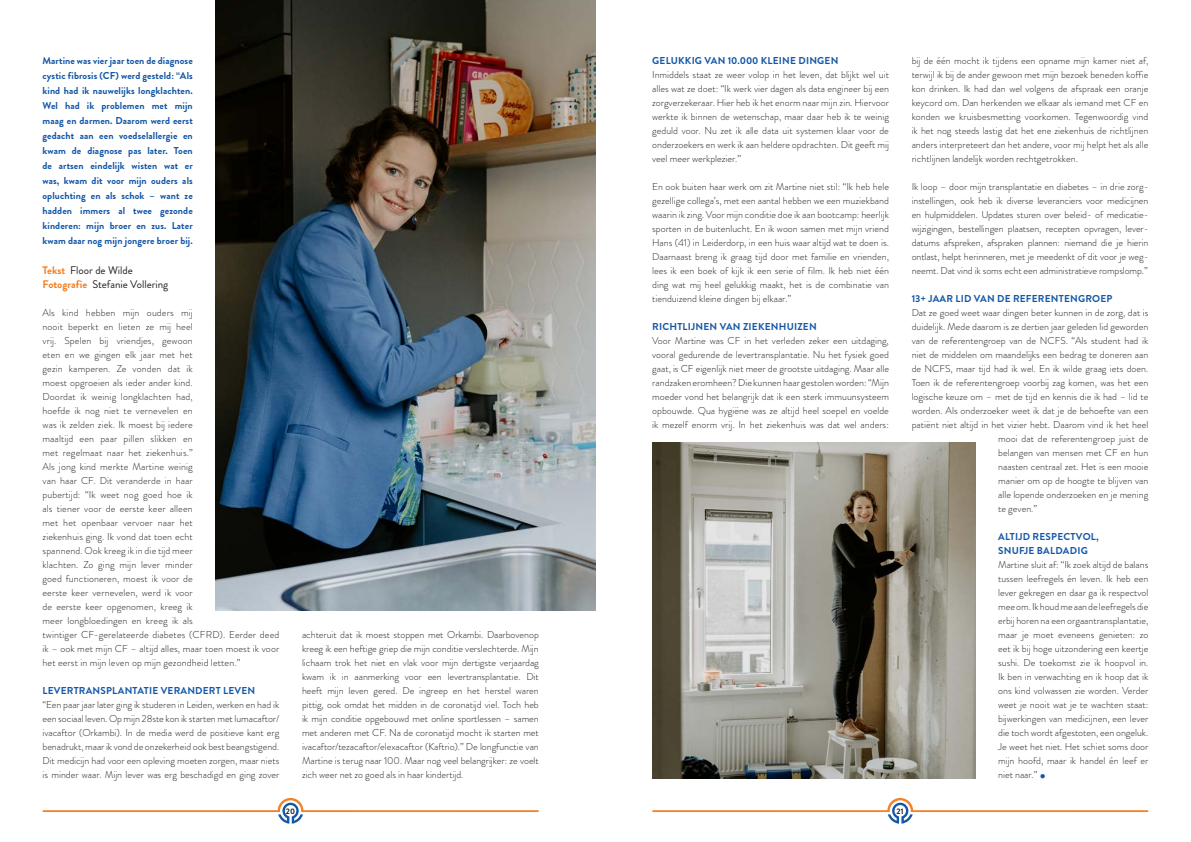
<style>
.page{position:relative;width:1191px;height:842px;background:#fff}
.page>*{position:absolute;margin:0;border:0;box-sizing:border-box;transform-origin:0 0}
.t1{font:300 30px "Brandon Grotesque";color:#1357a7}
.t2{font:11px/14px "Brandon Grotesque";color:#231f20}
.t3{font:300 10px/14px "Brandon Grotesque";color:#231f20;text-align:justify}
.t4{font:700 10px/15px "Brandon Grotesque";letter-spacing:.02em;color:#1357a7}
.t5{font:700 8px "Brandon Grotesque";color:#231f20}
.s1{font-weight:700;color:#f48026}
</style>
<div class="page">
<img style="left:215px;top:0;width:380px;height:610px">
<img style="left:652px;top:442px;width:323px;height:336px">
<svg style="left:43px;top:798px;width:496px;height:26px"></svg>
<svg style="left:652px;top:798px;width:496px;height:26px"></svg>
<p class="t4" style="left:43px;top:55px;width:152px;text-align:justify">Martine was vier jaar toen de diagnose cystic fibrosis (CF) werd gesteld: “Als kind had ik nauwelijks longklachten.<br>Wel had ik problemen met mijn maag en darmen. Daarom werd eerst gedacht aan een voedselallergie en kwam de diagnose pas later. Toen de artsen eindelijk wisten wat er was, kwam dit voor mijn ouders als opluchting en als schok – want ze hadden immers al twee gezonde kinderen: mijn broer en zus. Later kwam daar nog mijn jongere broer bij.</p>
<p class="t2" style="left:43px;top:265px;width:127px"><span class="s1">Tekst</span> Floor de Wilde<br><span class="s1">Fotografie</span> Stefanie Vollering</p>
<p class="t3" style="left:43px;top:307px;width:238px;text-align:left">Als kind hebben mijn ouders mij<br>nooit beperkt en lieten ze mij heel<br>vrij. Spelen bij vriendjes, gewoon<br>eten en we gingen elk jaar met het<br>gezin kamperen. Ze vonden dat ik<br>moest opgroeien als ieder ander kind.<br>Doordat ik weinig longklachten had,<br>hoefde ik nog niet te vernevelen en<br>was ik zelden ziek. Ik moest bij iedere<br>maaltijd een paar pillen slikken en<br>met regelmaat naar het ziekenhuis.”<br>Als jong kind merkte Martine weinig<br>van haar CF. Dit veranderde in haar<br>pubertijd: “Ik weet nog goed hoe ik<br>als tiener voor de eerste keer alleen<br>met het openbaar vervoer naar het<br>ziekenhuis ging. Ik vond dat toen echt<br>spannend. Ook kreeg ik in die tijd meer<br>klachten. Zo ging mijn lever minder<br>goed functioneren, moest ik voor de<br>eerste keer vernevelen, werd ik voor<br>de eerste keer opgenomen, kreeg ik<br>meer longbloedingen en kreeg ik als<br>twintiger CF-gerelateerde diabetes (CFRD). Eerder deed ik – ook met mijn CF – altijd alles, maar toen moest ik voor het eerst in mijn leven op mijn gezondheid letten.”</p>
<p class="t4" style="left:43px;top:684px;width:214px">LEVERTRANSPLANTATIE VERANDERT LEVEN</p>
<p class="t3" style="left:43px;top:699px;width:238px">“Een paar jaar later ging ik studeren in Leiden, werken en had ik een sociaal leven. Op mijn 28ste kon ik starten met lumacaftor/ ivacaftor (Orkambi). In de media werd de positieve kant erg benadrukt, maar ik vond de onzekerheid ook best beangstigend.<br>Dit medicijn had voor een opleving moeten zorgen, maar niets is minder waar. Mijn lever was erg beschadigd en ging zover</p>
<p class="t3" style="left:302px;top:629px;width:238px">achteruit dat ik moest stoppen met Orkambi. Daarbovenop kreeg ik een heftige griep die mijn conditie verslechterde. Mijn lichaam trok het niet en vlak voor mijn dertigste verjaardag kwam ik in aanmerking voor een levertransplantatie. Dit heeft mijn leven gered. De ingreep en het herstel waren pittig, ook omdat het midden in de coronatijd viel. Toch heb ik mijn conditie opgebouwd met online sportlessen – samen met anderen met CF. Na de coronatijd mocht ik starten met ivacaftor/tezacaftor/elexacaftor (Kaftrio).” De longfunctie van Martine is terug naar 100. Maar nog veel belangrijker: ze voelt zich weer net zo goed als in haar kindertijd.</p>
<p class="t4" style="left:652px;top:54px;width:188px">GELUKKIG VAN 10.000 KLEINE DINGEN</p>
<p class="t3" style="left:652px;top:69px;width:238px">Inmiddels staat ze weer volop in het leven, dat blijkt wel uit alles wat ze doet: “Ik werk vier dagen als data engineer bij een zorgverzekeraar. Hier heb ik het enorm naar mijn zin. Hiervoor werkte ik binnen de wetenschap, maar daar heb ik te weinig geduld voor. Nu zet ik alle data uit systemen klaar voor de onderzoekers en werk ik aan heldere opdrachten. Dit geeft mij veel meer werkplezier.”</p>
<p class="t3" style="left:652px;top:181px;width:238px">En ook buiten haar werk om zit Martine niet stil: “Ik heb hele gezellige collega’s, met een aantal hebben we een muziekband waarin ik zing. Voor mijn conditie doe ik aan bootcamp: heerlijk sporten in de buitenlucht. En ik woon samen met mijn vriend Hans (41) in Leiderdorp, in een huis waar altijd wat te doen is.<br>Daarnaast breng ik graag tijd door met familie en vrienden, lees ik een boek of kijk ik een serie of film. Ik heb niet één ding wat mij heel gelukkig maakt, het is de combinatie van tienduizend kleine dingen bij elkaar.”</p>
<p class="t4" style="left:652px;top:320px;width:166px">RICHTLIJNEN VAN ZIEKENHUIZEN</p>
<p class="t3" style="left:652px;top:335px;width:238px">Voor Martine was CF in het verleden zeker een uitdaging, vooral gedurende de levertransplantatie. Nu het fysiek goed gaat, is CF eigenlijk niet meer de grootste uitdaging. Maar alle randzaken eromheen? Die kunnen haar gestolen worden: “Mijn moeder vond het belangrijk dat ik een sterk immuunsysteem opbouwde. Qua hygiëne was ze altijd heel soepel en voelde ik mezelf enorm vrij. In het ziekenhuis was dat wel anders:</p>
<p class="t3" style="left:911px;top:55px;width:238px">bij de één mocht ik tijdens een opname mijn kamer niet af, terwijl ik bij de ander gewoon met mijn bezoek beneden koffie kon drinken. Ik had dan wel volgens de afspraak een oranje keycord om. Dan herkenden we elkaar als iemand met CF en konden we kruisbesmetting voorkomen. Tegenwoordig vind ik het nog steeds lastig dat het ene ziekenhuis de richtlijnen anders interpreteert dan het andere, voor mij helpt het als alle richtlijnen landelijk worden rechtgetrokken.</p>
<p class="t3" style="left:911px;top:181px;width:238px">Ik loop – door mijn transplantatie en diabetes – in drie zorg&shy;instellingen, ook heb ik diverse leveranciers voor medicijnen en hulpmiddelen. Updates sturen over beleid- of medicatie&shy;wijzigingen, bestellingen plaatsen, recepten opvragen, lever&shy;datums afspreken, afspraken plannen: niemand die je hierin ontlast, helpt herinneren, met je meedenkt of dit voor je weg&shy;neemt. Dat vind ik soms echt een administratieve rompslomp.”</p>
<p class="t4" style="left:911px;top:292px;width:202px">13+ JAAR LID VAN DE REFERENTENGROEP</p>
<p class="t3" style="left:911px;top:307px;width:238px">Dat ze goed weet waar dingen beter kunnen in de zorg, dat is</p>
<p class="t3" style="left:911px;top:321px;width:238px">duidelijk. Mede daarom is ze dertien jaar geleden lid geworden</p>
<p class="t3" style="left:911px;top:335px;width:238px">van de referentengroep van de NCFS. “Als student had ik</p>
<p class="t3" style="left:911px;top:349px;width:238px">niet de middelen om maandelijks een bedrag te doneren aan</p>
<p class="t3" style="left:911px;top:363px;width:238px">de NCFS, maar tijd had ik wel. En ik wilde graag iets doen.</p>
<p class="t3" style="left:911px;top:377px;width:238px">Toen ik de referentengroep voorbij zag komen, was het een</p>
<p class="t3" style="left:911px;top:391px;width:238px">logische keuze om – met de tijd en kennis die ik had – lid te</p>
<p class="t3" style="left:911px;top:405px;width:238px">worden. Als onderzoeker weet ik dat je de behoefte van een</p>
<p class="t3" style="left:911px;top:419px;width:238px">patiënt niet altijd in het vizier hebt. Daarom vind ik het heel</p>
<p class="t3" style="left:998px;top:433px;width:152px">mooi dat de referentengroep juist de</p>
<p class="t3" style="left:998px;top:447px;width:152px">belangen van mensen met CF en hun</p>
<p class="t3" style="left:998px;top:461px;width:152px">naasten centraal zet. Het is een mooie</p>
<p class="t3" style="left:998px;top:475px;width:152px">manier om op de hoogte te blijven van</p>
<p class="t3" style="left:998px;top:489px;width:152px">alle lopende onderzoeken en je mening</p>
<p class="t3" style="left:998px;top:503px;width:41px">te geven.”</p>
<p class="t4" style="left:998px;top:531px;width:102px;line-height:14px">ALTIJD RESPECTVOL,<br>SNUFJE BALDADIG</p>
<p class="t3" style="left:998px;top:559px;width:152px">Martine sluit af: “Ik zoek altijd de balans tussen leefregels én leven. Ik heb een lever gekregen en daar ga ik respectvol mee om. Ik houd me aan de leefregels die erbij horen na een orgaantransplantatie, maar je moet eveneens genieten: zo eet ik bij hoge uitzondering een keertje sushi. De toekomst zie ik hoopvol in.<br>Ik ben in verwachting en ik hoop dat ik ons kind volwassen zie worden. Verder weet je nooit wat je te wachten staat: bijwerkingen van medicijnen, een lever die toch wordt afgestoten, een ongeluk.<br>Je weet het niet. Het schiet soms door mijn hoofd, maar ik handel én leef er niet naar.”</p>
<h1 class="t1" style="left:1037px;top:762px;width:12px">•</h1>
<p class="t5" style="left:286px;top:808px;width:11px">20</p>
<p class="t5" style="left:896px;top:808px;width:8px">21</p>
</div>
